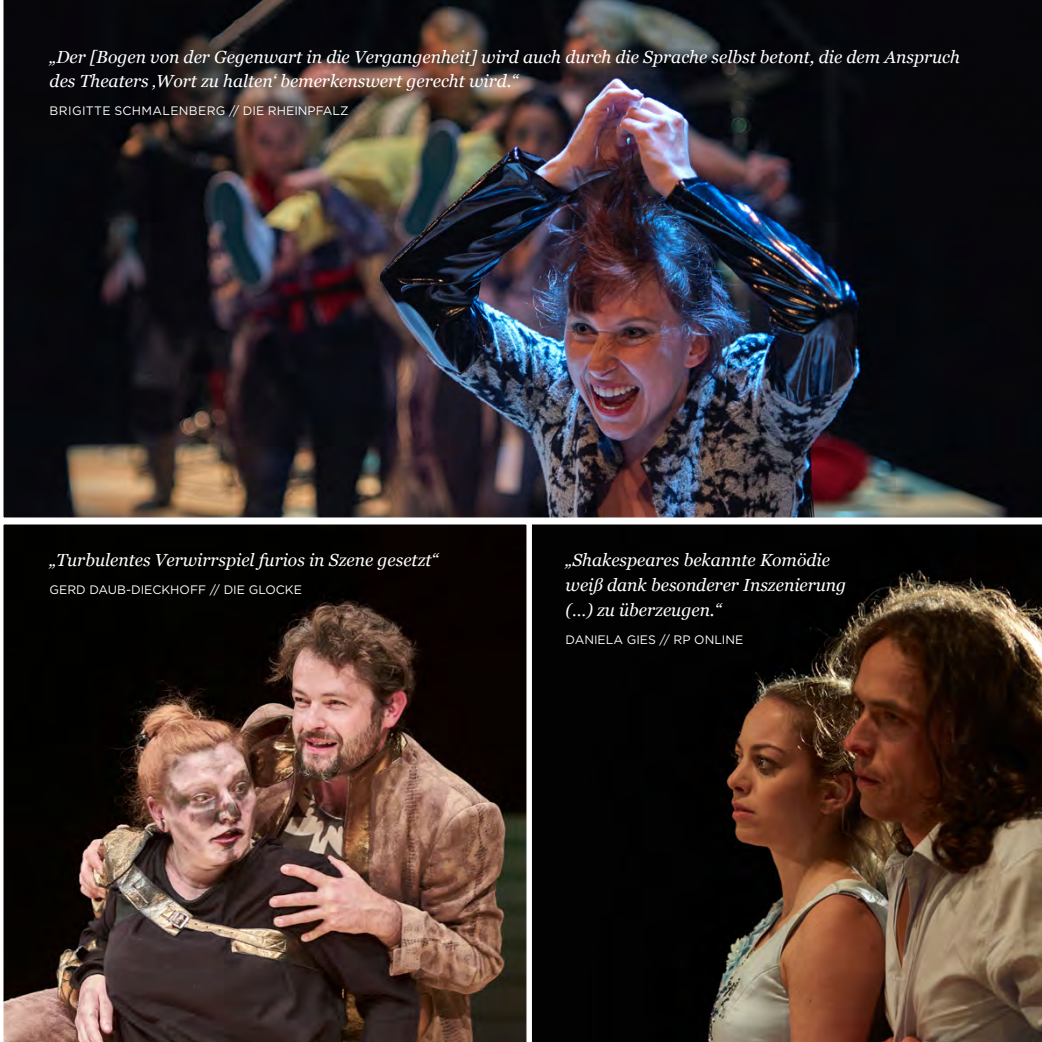
<style>
.page{position:relative;width:1042px;height:1042px;background:#fff}
.page>*{position:absolute;margin:0;border:0;box-sizing:border-box;transform-origin:0 0}
.t1{font:italic 17.5px/24.5px "Georgia";color:#fff}
.t2{font:12.25px "Gotham";color:#fff}
.t3{font:12.25px "Gotham";letter-spacing:.02em;color:#fff}
</style>
<div class="page">
<img style="left:3px;top:524px;width:524px;height:518px">
<svg style="left:531px;top:524px;width:511px;height:518px;background:#322319"></svg>
<img style="left:3px;top:0;width:1039px;height:518px">
<p class="t1" style="left:50px;top:44px;width:912px">„Der [Bogen von der Gegenwart in die Vergangenheit] wird auch durch die Sprache selbst betont, die dem Anspruch des Theaters ‚Wort zu halten‘ bemerkenswert gerecht wird.“</p>
<p class="t3" style="left:50px;top:103px;width:300px">BRIGITTE SCHMALENBERG // DIE RHEINPFALZ</p>
<p class="t1" style="left:50px;top:547px;width:390px">„Turbulentes Verwirrspiel furios in Szene gesetzt“</p>
<p class="t2" style="left:50px;top:582px;width:254px">GERD DAUB-DIECKHOFF // DIE GLOCKE</p>
<p class="t1" style="left:566px;top:547px;width:282px">„Shakespeares bekannte Komödie weiß dank besonderer Inszenierung (…) zu überzeugen.“</p>
<p class="t2" style="left:566px;top:631px;width:179px">DANIELA GIES // RP ONLINE</p>
</div>
